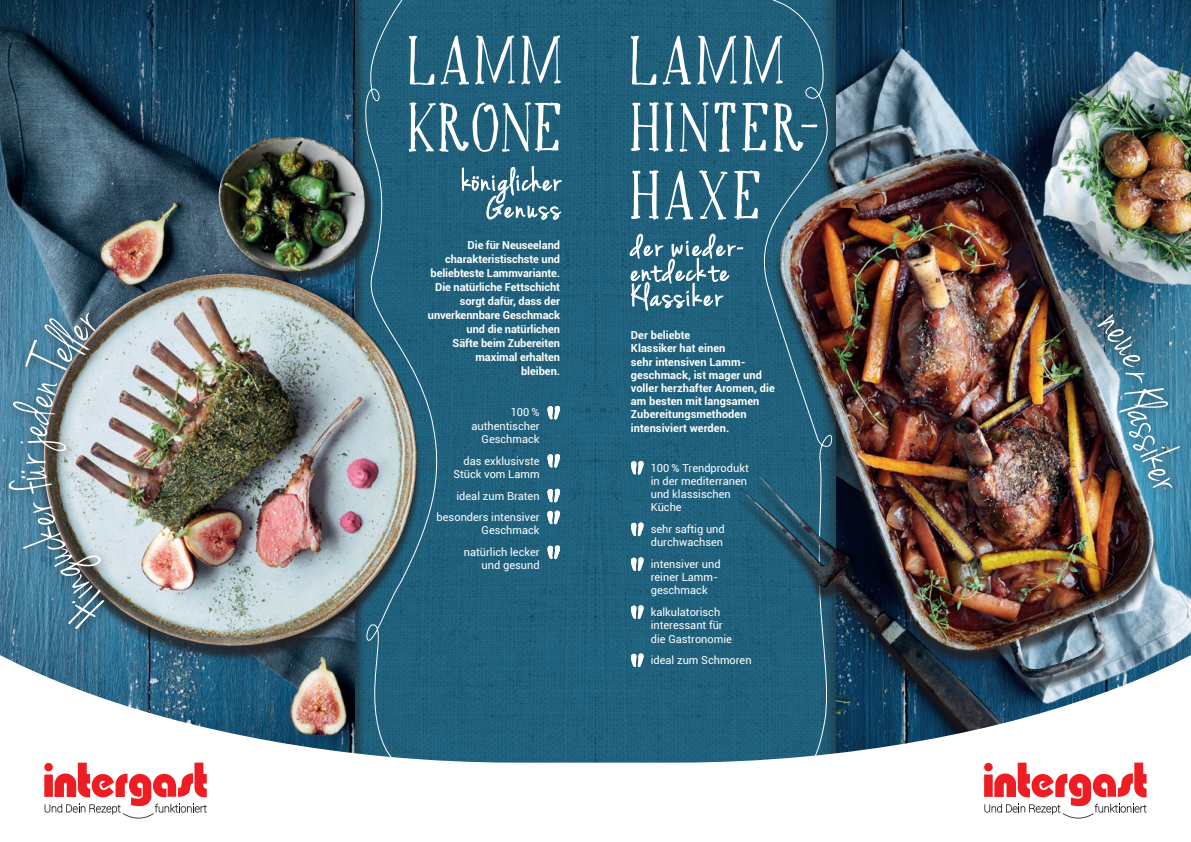
<style>
.page{position:relative;width:1191px;height:842px;background:#fff}
.page>*{position:absolute;margin:0;border:0;box-sizing:border-box;transform-origin:0 0}
.t1{font:77px/68px "Hidden Cinema";color:#fff;scale:.8 1}
.t2{font:60px "Jenna Sue Pro";color:#fff;scale:.8 1}
.t3{font:33px/25px "Jenna Sue Pro";letter-spacing:.08em;color:#fff}
.t4{font:33px/27px "Jenna Sue Pro";letter-spacing:.06em;color:#fff;text-align:right}
.t5{font:700 11px/14px "Roboto";color:#fff;text-align:right}
.t6{font:11px/13.2px "Roboto";color:#fff;text-align:right}
</style>
<div class="page">
<img style="left:442px;top:0;width:305px;height:651px">
<svg style="left:462px;top:166px;width:99px;height:54px;background:#4a7e94"></svg>
<img style="left:0;top:0;width:354px;height:651px">
<img style="left:43px;top:274px;width:319px;height:373px">
<img style="left:836px;top:0;width:355px;height:651px">
<div style="left:221px;top:138px;width:156px;height:146px;background:#231f20;opacity:.75"></div>
<img style="left:216px;top:137px;width:146px;height:143px">
<div style="left:0;top:304px;width:117px;height:338px;background:#231f20;opacity:.75"></div>
<svg style="left:630px;top:234px;width:104px;height:76px;background:#4d8196"></svg>
<div style="left:1086px;top:303px;width:105px;height:196px;background:#231f20;opacity:.75"></div>
<svg style="left:362px;top:0;width:80px;height:651px;background:#407286"></svg>
<svg style="left:747px;top:0;width:86px;height:126px;background:#23607a"></svg>
<img style="left:739px;top:126px;width:414px;height:525px">
<svg style="left:547px;top:406px;width:13px;height:14px"></svg>
<svg style="left:547px;top:454px;width:13px;height:14px"></svg>
<svg style="left:547px;top:489px;width:13px;height:14px"></svg>
<svg style="left:547px;top:510px;width:13px;height:14px"></svg>
<svg style="left:547px;top:545px;width:13px;height:14px"></svg>
<svg style="left:631px;top:461px;width:12px;height:14px"></svg>
<svg style="left:631px;top:557px;width:12px;height:14px"></svg>
<svg style="left:631px;top:522px;width:12px;height:14px"></svg>
<svg style="left:631px;top:605px;width:12px;height:14px"></svg>
<svg style="left:0;top:651px;width:1191px;height:168px"></svg>
<svg style="left:984px;top:763px;width:162px;height:55px"></svg>
<svg style="left:44px;top:763px;width:163px;height:55px"></svg>
<svg style="left:8px;top:466px;width:103px;height:167px;background:#658899"></svg>
<svg style="left:10px;top:311px;width:91px;height:141px;background:#6b8c9c"></svg>
<img style="left:1097px;top:314px;width:87px;height:181px">
<h2 class="t2" style="left:-7px;top:465px;width:16px;rotate:-90deg">r</h2>
<h1 class="t1" style="left:409px;top:30px;width:199px">LAMM</h1>
<h1 class="t1" style="left:409px;top:97px;width:199px">KRONE</h1>
<h3 class="t4" style="left:462px;top:169px;width:99px">königlicher<br>Genuss</h3>
<p class="t5" style="left:428px;top:238px;width:134px">Die für Neuseeland charakteristischste und beliebteste Lammvariante.<br>Die natürliche Fettschicht sorgt dafür, dass der unverkennbare Geschmack und die natürlichen<br>Säfte beim Zubereiten maximal erhalten<br>bleiben.</p>
<p class="t6" style="left:471px;top:406px;width:70px">100 % authentischer<br>Geschmack</p>
<p class="t6" style="left:453px;top:454px;width:88px">das exklusivste<br>Stück vom Lamm</p>
<p class="t6" style="left:436px;top:484px;width:104px;line-height:21.7px">ideal zum Braten besonders intensiver</p>
<p class="t6" style="left:464px;top:519px;width:77px;line-height:21.7px">Geschmack natürlich lecker</p>
<p class="t6" style="left:481px;top:558px;width:59px">und gesund</p>
<h1 class="t1" style="left:631px;top:30px;width:199px">LAMM</h1>
<h1 class="t1" style="left:631px;top:97px;width:225px">HINTER<br>HAXE</h1>
<h3 class="t3" style="left:631px;top:235px;width:116px">der wieder&shy;entdeckte<br>Klassiker</h3>
<p class="t5" style="left:631px;top:328px;width:145px;line-height:13.2px;text-align:left">Der beliebte<br>Klassiker hat einen<br>sehr intensiven Lamm&shy;geschmack, ist mager und voller herzhafter Aromen, die am besten mit langsamen<br>Zubereitungsmethoden intensiviert werden.</p>
<p class="t6" style="left:651px;top:461px;width:99px;text-align:left">100 % Trendprodukt in der mediterranen und klassischen<br>Küche</p>
<p class="t6" style="left:651px;top:522px;width:75px;text-align:left">sehr saftig und durchwachsen</p>
<p class="t6" style="left:651px;top:557px;width:71px;text-align:left">intensiver und reiner Lamm&shy;geschmack</p>
<p class="t6" style="left:651px;top:605px;width:83px;text-align:left">kalkulatorisch interessant für die Gastronomie</p>
<p class="t6" style="left:651px;top:653px;width:102px">ideal zum Schmoren</p>
</div>
